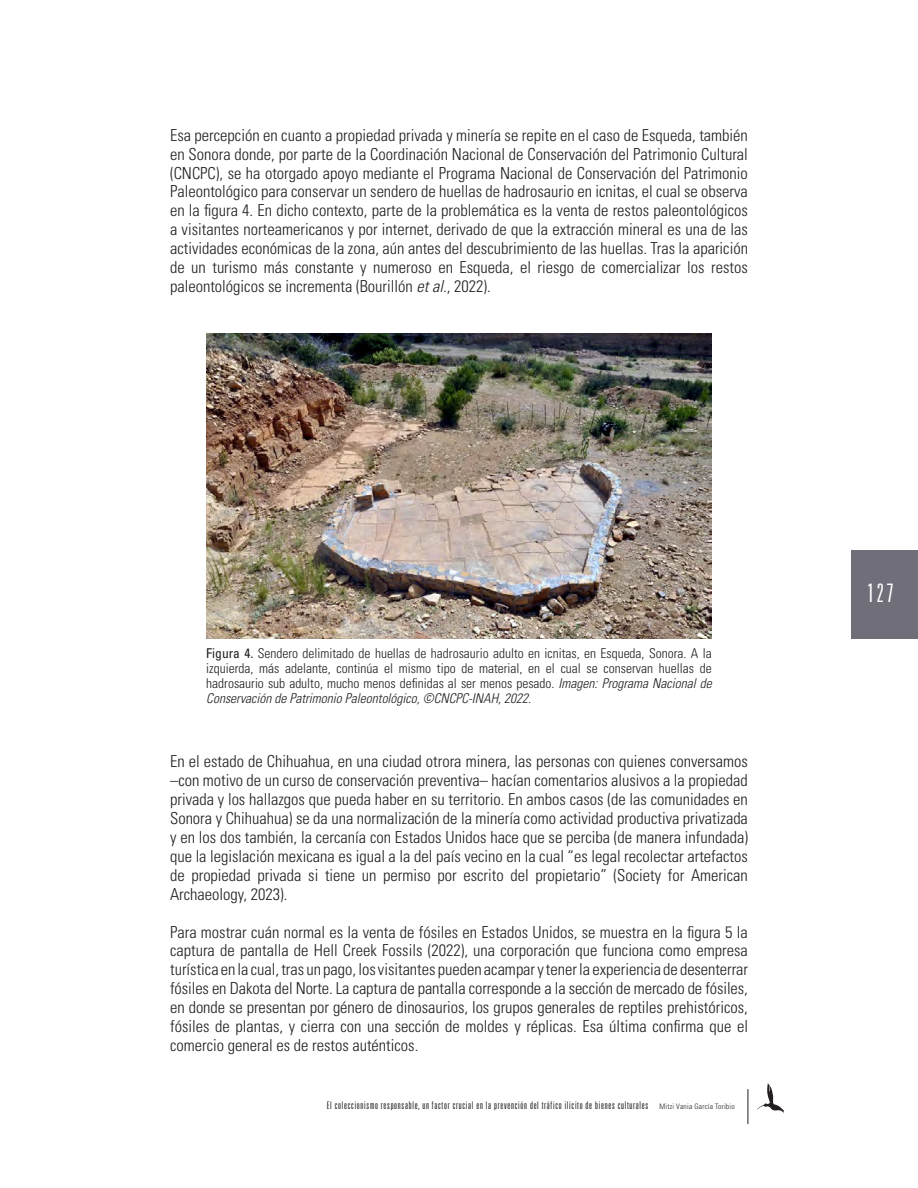
<style>
.page{position:relative;width:918px;height:1188px;background:#fff}
.page>*{position:absolute;margin:0;border:0;box-sizing:border-box;transform-origin:0 0}
.t1{font:300 ultra-condensed 25.5px "Univers LT Std";color:#fff}
.Normal_wrd_95{font:300 condensed 16.5px/19px "Univers LT Std";color:#231f20;text-align:justify}
.No_Spacing_wrd_5{font:300 condensed 13.5px/15px "Univers LT Std";color:#231f20;text-align:justify}
.t2{font:300 ultra-condensed 10.5px "Univers LT Std";letter-spacing:.07em;color:#231f20}
.s1{font-style:italic}
.s2{font-weight:400}
.s3{font-stretch:condensed;font-size:7.5px}
</style>
<div class="page">
<hr style="left:748px;top:1089px;width:1px;height:35px;background:#231f20">
<div style="left:851px;top:550px;width:67px;height:88px;background:#706e79"></div>
<svg style="left:757px;top:1082px;width:27px;height:32px"></svg>
<img style="left:206px;top:334px;width:506px;height:304px">
<p class="Normal_wrd_95" style="left:170px;top:125px;width:579px">Esa percepción en cuanto a propiedad privada y minería se repite en el caso de Esqueda, también en Sonora donde, por parte de la Coordinación Nacional de Conservación del Patrimonio Cultural (CNCPC), se ha otorgado apoyo mediante el Programa Nacional de Conservación del Patrimonio Paleontológico para conservar un sendero de huellas de hadrosaurio en icnitas, el cual se observa en la figura 4. En dicho contexto, parte de la problemática es la venta de restos paleontológicos a visitantes norteamericanos y por internet, derivado de que la extracción mineral es una de las actividades económicas de la zona, aún antes del descubrimiento de las huellas. Tras la aparición de un turismo más constante y numeroso en Esqueda, el riesgo de comercializar los restos paleontológicos se incrementa (Bourillón <span class="s1">et al.</span>, 2022).</p>
<p class="No_Spacing_wrd_5" style="left:206px;top:645px;width:507px"><span class="s2">Figura 4.</span> Sendero delimitado de huellas de hadrosaurio adulto en icnitas, en Esqueda, Sonora. A la izquierda, más adelante, continúa el mismo tipo de material, en el cual se conservan huellas de hadrosaurio sub adulto, mucho menos definidas al ser menos pesado. <span class="s1">Imagen: Programa Nacional de Conservación de Patrimonio Paleontológico, ©CNCPC-INAH, 2022.</span></p>
<p class="Normal_wrd_95" style="left:170px;top:751px;width:579px">En el estado de Chihuahua, en una ciudad otrora minera, las personas con quienes conversamos –con motivo de un curso de conservación preventiva– hacían comentarios alusivos a la propiedad privada y los hallazgos que pueda haber en su territorio. En ambos casos (de las comunidades en Sonora y Chihuahua) se da una normalización de la minería como actividad productiva privatizada y en los dos también, la cercanía con Estados Unidos hace que se perciba (de manera infundada) que la legislación mexicana es igual a la del país vecino en la cual “es legal recolectar artefactos de propiedad privada si tiene un permiso por escrito del propietario” (Society for American Archaeology, 2023).</p>
<p class="Normal_wrd_95" style="left:170px;top:922px;width:579px">Para mostrar cuán normal es la venta de fósiles en Estados Unidos, se muestra en la figura 5 la captura de pantalla de Hell Creek Fossils (2022), una corporación que funciona como empresa turística en la cual, tras un pago, los visitantes pueden acampar y tener la experiencia de desenterrar fósiles en Dakota del Norte. La captura de pantalla corresponde a la sección de mercado de fósiles, en donde se presentan por género de dinosaurios, los grupos generales de reptiles prehistóricos, fósiles de plantas, y cierra con una sección de moldes y réplicas. Esa última confirma que el comercio general es de restos auténticos.</p>
<p class="t2" style="left:327px;top:1100px;width:409px">El coleccionismo responsable, un factor crucial en la prevención del tráfico ilícito de bienes culturales <span class="s3">Mitzi Vania García Toribio</span></p>
<h1 class="t1" style="left:867px;top:579px;width:28px">127</h1>
</div>
